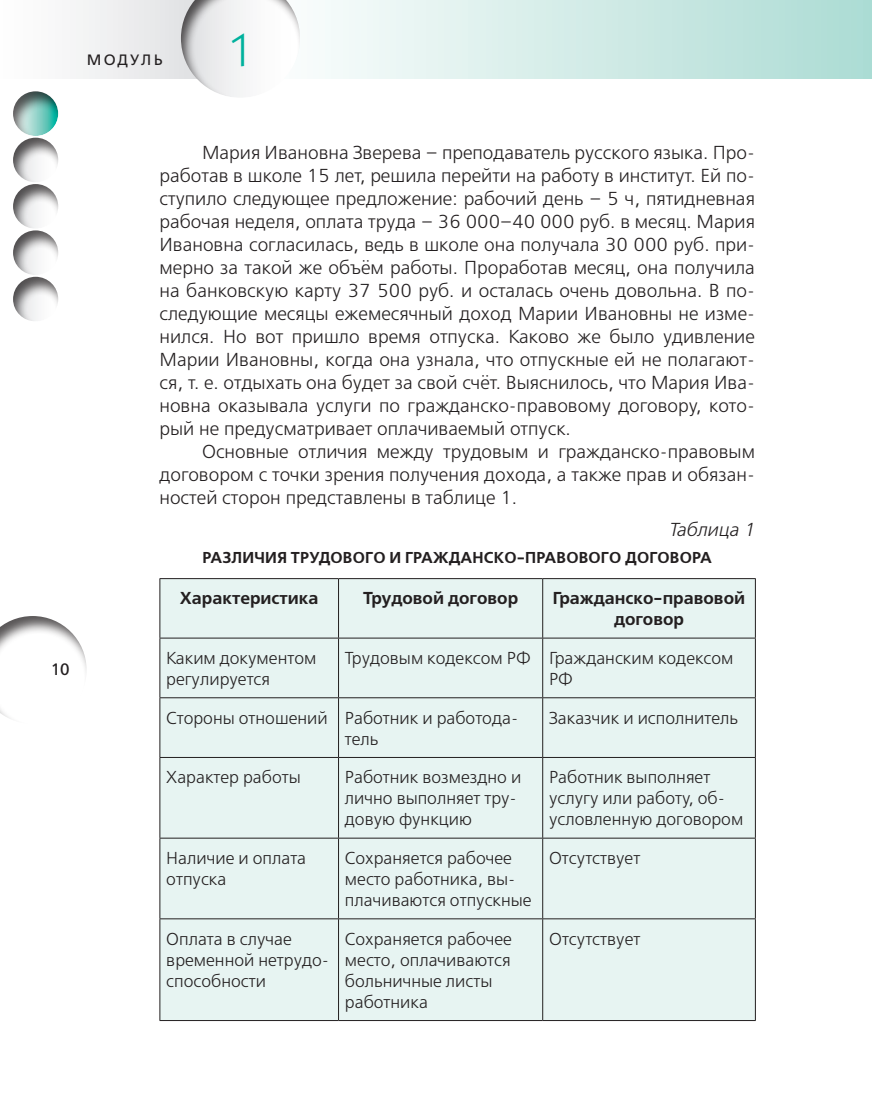
<style>
.page{position:relative;width:872px;height:1106px;background:#fff}
.page>*{position:absolute;margin:0;border:0;box-sizing:border-box;transform-origin:0 0}
.t1{font:45px "Kabel Book ITC";color:#00b19d}
.t2{font:300 18.75px/23px "Free Set";color:#231f20;text-align:justify}
.t3{font:italic 300 18.75px "Free Set";color:#231f20}
.t4{font:300 17.25px/21px "Free Set";color:#231f20}
.t5{font:600 17.25px/21px "Free Set";color:#231f20;text-align:center}
.t6{font:16.5px "Free Set C San Pin";color:#231f20}
.t7{font:600 15.75px "Free Set";letter-spacing:.01em;color:#231f20}
.t8{font:15px "Free Set C San Pin";letter-spacing:.15em;color:#231f20}
</style>
<div class="page">
<div style="left:240px;top:0;width:632px;height:78px;background:linear-gradient(to right,#fff,#acdbd4)"></div>
<div style="left:13px;top:91px;width:48px;height:47px;background:#231f20;opacity:.75"></div>
<div style="left:13px;top:137px;width:48px;height:47px;background:#231f20;opacity:.75"></div>
<div style="left:13px;top:184px;width:48px;height:46px;background:#231f20;opacity:.75"></div>
<div style="left:13px;top:230px;width:48px;height:47px;background:#231f20;opacity:.75"></div>
<div style="left:13px;top:276px;width:48px;height:47px;background:#231f20;opacity:.75"></div>
<svg style="left:76px;top:0;width:105px;height:78px"></svg>
<div style="left:181px;top:0;width:121px;height:100px;background:#231f20;opacity:.75"></div>
<div style="left:0;top:615px;width:89px;height:110px;background:#231f20;opacity:.75"></div>
<div style="left:160px;top:579px;width:595px;height:441px;background:#e7f4f2"></div>
<hr style="left:159px;top:578px;width:179px;height:1px;background:#231f20">
<hr style="left:159px;top:579px;width:1px;height:58px;background:#231f20">
<hr style="left:338px;top:578px;width:205px;height:1px;background:#231f20">
<hr style="left:338px;top:579px;width:1px;height:58px;background:#231f20">
<hr style="left:543px;top:578px;width:212px;height:1px;background:#231f20">
<hr style="left:542px;top:579px;width:1px;height:58px;background:#231f20">
<hr style="left:755px;top:579px;width:1px;height:58px;background:#231f20">
<hr style="left:159px;top:637px;width:179px;height:1px;background:#231f20">
<hr style="left:159px;top:638px;width:1px;height:59px;background:#231f20">
<hr style="left:338px;top:637px;width:205px;height:1px;background:#231f20">
<hr style="left:338px;top:638px;width:1px;height:59px;background:#231f20">
<hr style="left:543px;top:637px;width:212px;height:1px;background:#231f20">
<hr style="left:542px;top:638px;width:1px;height:59px;background:#231f20">
<hr style="left:755px;top:638px;width:1px;height:59px;background:#231f20">
<hr style="left:159px;top:697px;width:179px;height:1px;background:#231f20">
<hr style="left:159px;top:698px;width:1px;height:59px;background:#231f20">
<hr style="left:338px;top:697px;width:205px;height:1px;background:#231f20">
<hr style="left:338px;top:698px;width:1px;height:59px;background:#231f20">
<hr style="left:543px;top:697px;width:212px;height:1px;background:#231f20">
<hr style="left:542px;top:698px;width:1px;height:59px;background:#231f20">
<hr style="left:755px;top:698px;width:1px;height:59px;background:#231f20">
<hr style="left:159px;top:757px;width:179px;height:1px;background:#231f20">
<hr style="left:159px;top:758px;width:1px;height:79px;background:#231f20">
<hr style="left:338px;top:757px;width:205px;height:1px;background:#231f20">
<hr style="left:338px;top:758px;width:1px;height:79px;background:#231f20">
<hr style="left:543px;top:757px;width:212px;height:1px;background:#231f20">
<hr style="left:542px;top:758px;width:1px;height:79px;background:#231f20">
<hr style="left:755px;top:758px;width:1px;height:79px;background:#231f20">
<hr style="left:159px;top:837px;width:179px;height:1px;background:#231f20">
<hr style="left:159px;top:838px;width:1px;height:80px;background:#231f20">
<hr style="left:338px;top:837px;width:205px;height:1px;background:#231f20">
<hr style="left:338px;top:838px;width:1px;height:80px;background:#231f20">
<hr style="left:543px;top:837px;width:212px;height:1px;background:#231f20">
<hr style="left:542px;top:838px;width:1px;height:80px;background:#231f20">
<hr style="left:755px;top:838px;width:1px;height:80px;background:#231f20">
<hr style="left:159px;top:918px;width:179px;height:1px;background:#231f20">
<hr style="left:159px;top:919px;width:1px;height:101px;background:#231f20">
<hr style="left:338px;top:918px;width:205px;height:1px;background:#231f20">
<hr style="left:338px;top:919px;width:1px;height:101px;background:#231f20">
<hr style="left:543px;top:918px;width:212px;height:1px;background:#231f20">
<hr style="left:542px;top:919px;width:1px;height:101px;background:#231f20">
<hr style="left:755px;top:919px;width:1px;height:101px;background:#231f20">
<hr style="left:159px;top:1020px;width:179px;height:1px;background:#231f20">
<hr style="left:338px;top:1020px;width:205px;height:1px;background:#231f20">
<hr style="left:543px;top:1020px;width:212px;height:1px;background:#231f20">
<p class="t8" style="left:87px;top:52px;width:77px">МОДУЛЬ</p>
<h1 class="t1" style="left:228px;top:22px;width:26px">1</h1>
<p class="t6" style="left:51px;top:659px;width:20px">10</p>
<p class="t2" style="left:159px;top:141px;width:597px;text-indent:43px">Мария Ивановна Зверева – преподаватель русского языка. Про&shy;работав в школе 15 лет, решила перейти на работу в институт. Ей по&shy;ступило следующее предложение: рабочий день – 5 ч, пятидневная рабочая неделя, оплата труда – 36 000–40 000 руб. в месяц. Мария Ивановна согласилась, ведь в школе она получала 30 000 руб. при&shy;мерно за такой же объём работы. Проработав месяц, она получила на банковскую карту 37 500 руб. и осталась очень довольна. В по&shy;следующие месяцы ежемесячный доход Марии Ивановны не изме&shy;нился. Но вот пришло время отпуска. Каково же было удивление Марии Ивановны, когда она узнала, что отпускные ей не полагают&shy;ся, т. е. отдыхать она будет за свой счёт. Выяснилось, что Мария Ива&shy;новна оказывала услуги по гражданско-правовому договору, кото&shy;рый не предусматривает оплачиваемый отпуск.</p>
<p class="t2" style="left:159px;top:441px;width:597px;text-indent:43px">Основные отличия между трудовым и гражданско-правовым договором с точки зрения получения дохода, а также прав и обязан&shy;ностей сторон представлены в таблице 1.</p>
<p class="t3" style="left:669px;top:518px;width:87px">Таблица 1</p>
<p class="t7" style="left:202px;top:548px;width:511px">Различия трудового и гражданско-правового договора</p>
<p class="t5" style="left:180px;top:588px;width:140px">Характеристика</p>
<p class="t5" style="left:363px;top:588px;width:157px">Трудовой договор</p>
<p class="t5" style="left:553px;top:588px;width:194px">Гражданско-правовой договор</p>
<p class="t4" style="left:166px;top:648px;width:152px">Каким документом регулируется</p>
<p class="t4" style="left:549px;top:648px;width:186px;text-indent:-204px">Трудовым кодексом РФ Гражданским кодексом<br>РФ</p>
<p class="t4" style="left:345px;top:707px;width:175px;text-indent:-179px">Стороны отношений Работник и работода&shy;тель</p>
<p class="t4" style="left:549px;top:707px;width:190px">Заказчик и исполнитель</p>
<p class="t4" style="left:166px;top:767px;width:136px">Характер работы</p>
<p class="t4" style="left:345px;top:767px;width:178px">Работник возмездно и лично выполняет тру&shy;довую функцию</p>
<p class="t4" style="left:549px;top:767px;width:196px">Работник выполняет услугу или работу, об&shy;условленную договором</p>
<p class="t4" style="left:166px;top:848px;width:141px">Наличие и оплата отпуска</p>
<p class="t4" style="left:345px;top:848px;width:188px">Сохраняется рабочее место работника, вы&shy;плачиваются отпускные</p>
<p class="t4" style="left:549px;top:848px;width:93px">Отсутствует</p>
<p class="t4" style="left:166px;top:928px;width:164px">Оплата в случае временной нетрудо&shy;способности</p>
<p class="t4" style="left:345px;top:928px;width:168px">Сохраняется рабочее место, оплачиваются больничные листы работника</p>
<p class="t4" style="left:549px;top:928px;width:93px">Отсутствует</p>
</div>
